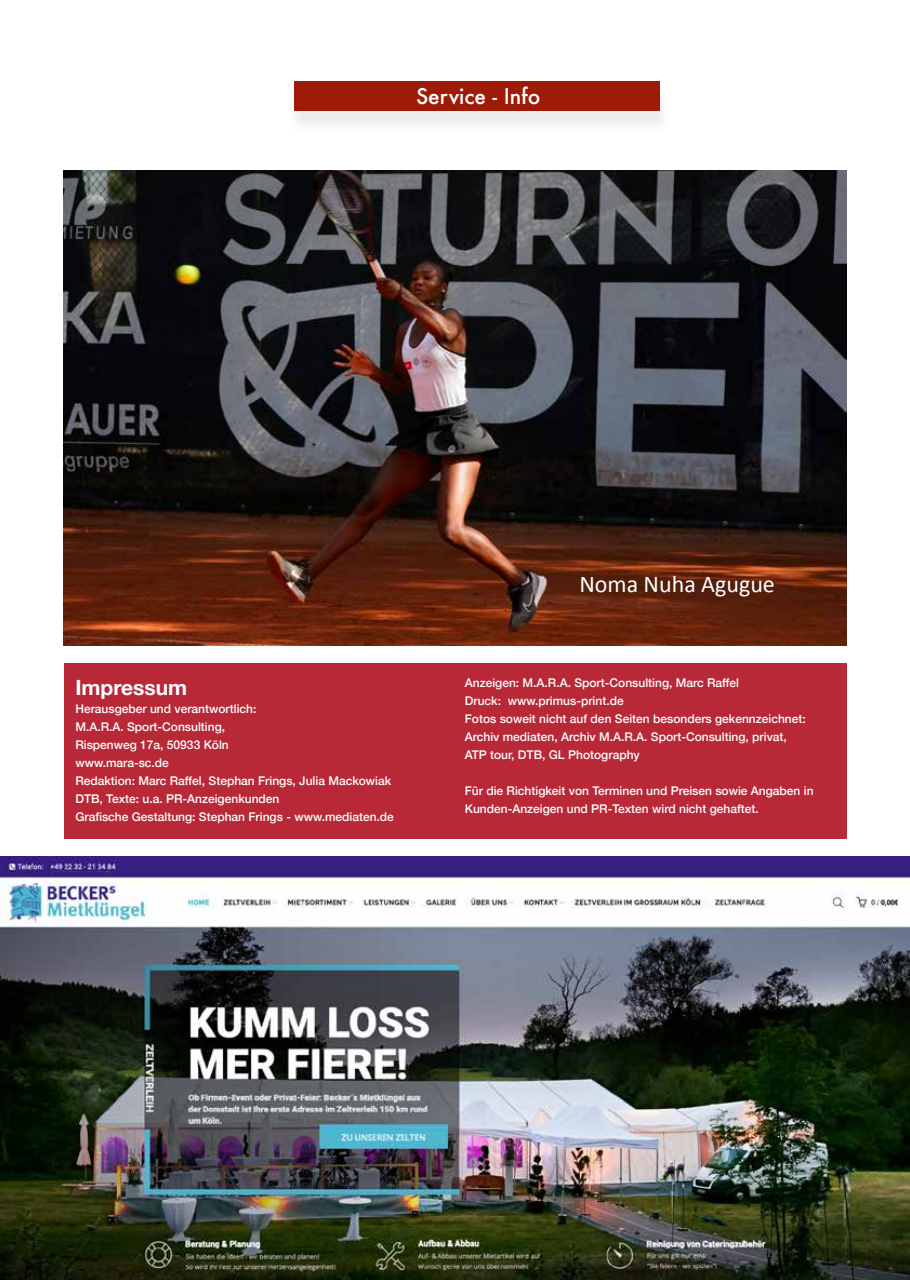
<style>
.page{position:relative;width:910px;height:1280px;background:#fff}
.page>*{position:absolute;margin:0;border:0;box-sizing:border-box;transform-origin:0 0}
.t1{font:24px "Calibri";color:#fff}
.t2{font:500 21px "Futura";color:#fff}
.t3{font:700 21px "Helvetica Neue";color:#fff}
.t4{font:500 12px/18px "Helvetica Neue";color:#fff}
</style>
<div class="page">
<div style="left:288px;top:87px;width:383px;height:47px;background:#f2f3f3"></div>
<div style="left:294px;top:81px;width:366px;height:30px;background:#9e1b08"></div>
<div style="left:64px;top:663px;width:782px;height:176px;background:#b82837"></div>
<img style="left:64px;top:170px;width:782px;height:476px">
<img style="left:0;top:856px;width:910px;height:424px">
<h2 class="t2" style="left:416px;top:82px;width:126px">Service - Info</h2>
<h2 class="t3" style="left:75px;top:671px;width:113px">Impressum</h2>
<p class="t4" style="left:75px;top:699px;width:320px">Herausgeber und verantwortlich:<br>M.A.R.A. Sport-Consulting,<br>Rispenweg 17a, 50933 Köln<br>www.mara-sc.de<br>Redaktion: Marc Raffel, Stephan Frings, Julia Mackowiak DTB, Texte: u.a. PR-Anzeigenkunden<br>Grafische Gestaltung: Stephan Frings - www.mediaten.de</p>
<h1 class="t1" style="left:579px;top:569px;width:197px">Noma Nuha Agugue</h1>
<p class="t4" style="left:465px;top:672px;width:343px">Anzeigen: M.A.R.A. Sport-Consulting, Marc Raffel<br>Druck: www.primus-print.de<br>Fotos soweit nicht auf den Seiten besonders gekennzeichnet:<br>Archiv mediaten, Archiv M.A.R.A. Sport-Consulting, privat, ATP tour, DTB, GL Photography</p>
<p class="t4" style="left:465px;top:780px;width:350px">Für die Richtigkeit von Terminen und Preisen sowie Angaben in<br>Kunden-Anzeigen und PR-Texten wird nicht gehaftet.</p>
</div>
